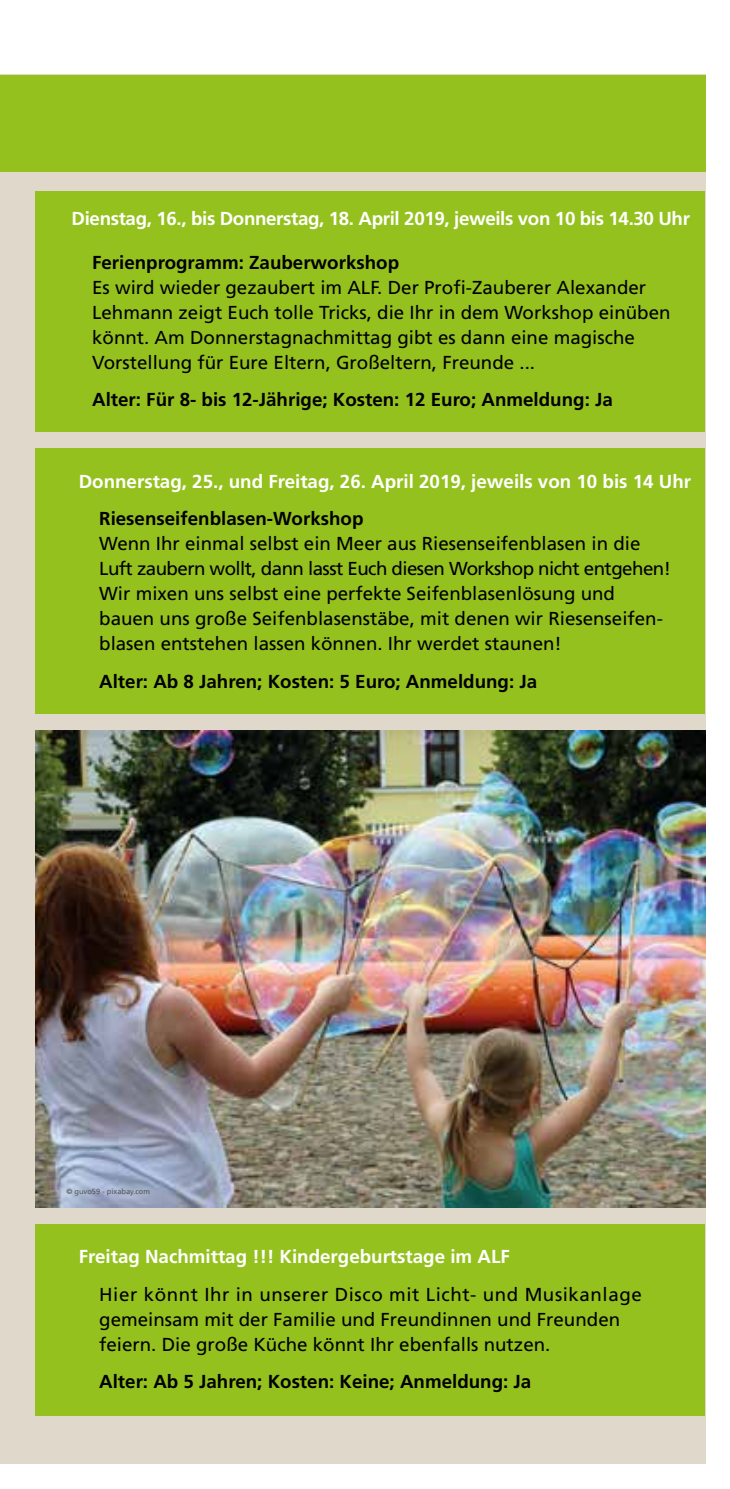
<style>
.page{position:relative;width:730px;height:1489px;background:#fff}
.page>*{position:absolute;margin:0;border:0;box-sizing:border-box;transform-origin:0 0}
.t1{font:18.75px/25px "Frutiger";color:#000}
.t2{font:700 18.75px "Frutiger";color:#000}
.t3{font:700 18.75px "Frutiger";color:#fff}
.t4{font:700 18.75px "Frutiger";letter-spacing:-.02em;color:#fff}
.t5{font:7.5px "Frutiger";color:#575756}
</style>
<div class="page">
<div style="left:0;top:75px;width:705px;height:1388px;background:#e1d8cc"></div>
<div style="left:0;top:75px;width:705px;height:97px;background:#95c11f"></div>
<div style="left:35px;top:191px;width:670px;height:241px;background:#95c11f"></div>
<div style="left:35px;top:449px;width:670px;height:264px;background:#95c11f"></div>
<div style="left:35px;top:1224px;width:670px;height:191px;background:#95c11f"></div>
<img style="left:35px;top:730px;width:670px;height:477px">
<p class="t4" style="left:72px;top:207px;width:620px">Dienstag, 16., bis Donnerstag, 18. April 2019, jeweils von 10 bis 14.30 Uhr</p>
<p class="t2" style="left:92px;top:251px;width:309px">Ferienprogramm: Zauberworkshop</p>
<p class="t1" style="left:92px;top:275px;width:580px">Es wird wieder gezaubert im ALF. Der Profi-Zauberer Alexander Lehmann zeigt Euch tolle Tricks, die Ihr in dem Workshop einüben könnt. Am Donnerstagnachmittag gibt es dann eine magische Vorstellung für Eure Eltern, Großeltern, Freunde ...</p>
<p class="t2" style="left:92px;top:389px;width:522px">Alter: Für 8- bis 12-Jährige; Kosten: 12 Euro; Anmeldung: Ja</p>
<p class="t3" style="left:79px;top:470px;width:614px">Donnerstag, 25., und Freitag, 26. April 2019, jeweils von 10 bis 14 Uhr</p>
<p class="t2" style="left:99px;top:507px;width:266px">Riesenseifenblasen-Workshop</p>
<p class="t1" style="left:99px;top:531px;width:573px">Wenn Ihr einmal selbst ein Meer aus Riesenseifenblasen in die Luft zaubern wollt, dann lasst Euch diesen Workshop nicht entgehen!<br>Wir mixen uns selbst eine perfekte Seifenblasenlösung und bauen uns große Seifenblasenstäbe, mit denen wir Riesenseifen&shy;blasen entstehen lassen können. Ihr werdet staunen!</p>
<p class="t2" style="left:99px;top:670px;width:439px">Alter: Ab 8 Jahren; Kosten: 5 Euro; Anmeldung: Ja</p>
<p class="t5" style="left:66px;top:1187px;width:85px">© guvo59 - pixabay.com</p>
<p class="t3" style="left:79px;top:1245px;width:433px">Freitag Nachmittag !!! Kindergeburtstage im ALF</p>
<p class="t1" style="left:99px;top:1281px;width:544px">Hier könnt Ihr in unserer Disco mit Licht- und Musikanlage gemeinsam mit der Familie und Freundinnen und Freunden feiern. Die große Küche könnt Ihr ebenfalls nutzen.</p>
<p class="t2" style="left:99px;top:1370px;width:434px">Alter: Ab 5 Jahren; Kosten: Keine; Anmeldung: Ja</p>
</div>
